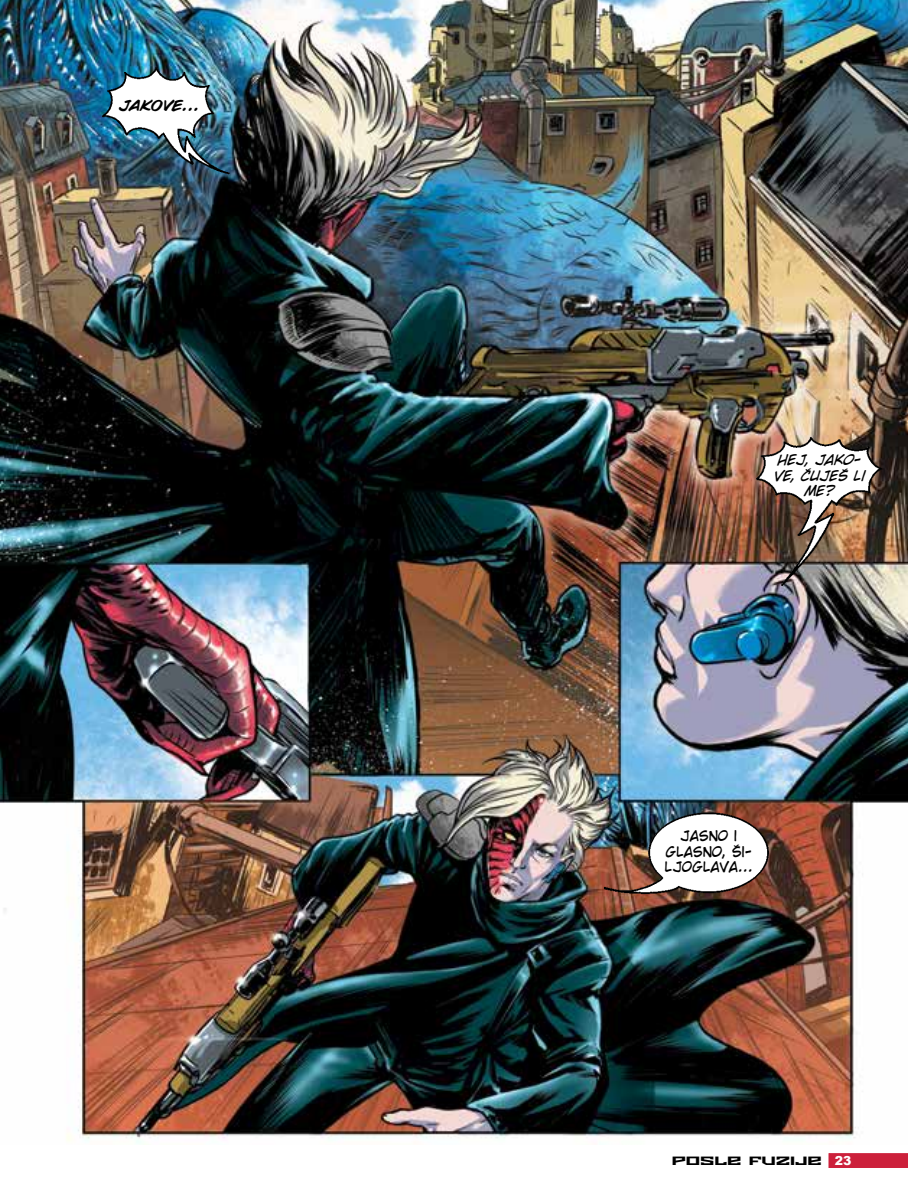
<style>
.page{position:relative;width:908px;height:1191px;background:#fff}
.page>*{position:absolute;margin:0;border:0;box-sizing:border-box;transform-origin:0 0}
.t1{font:14px/15.4px "BDS Marketprint";color:#000;text-align:center}
.t2{font:italic 14px/15.4px "BDS Marketprint";color:#000;text-align:center}
.t3{font:italic 700 14px "BDS Marketprint";color:#000}
.t4{font:12px "Metro";color:#000}
.s1{font-family:"Arial";font-weight:900;font-size:12.4px;color:#fff}
</style>
<div class="page">
<img style="left:0;top:0;width:907px;height:1144px">
<svg style="left:828px;top:1153px;width:79px;height:14px"></svg>
<p class="t3" style="left:119px;top:97px;width:82px">JAKOVE...</p>
<p class="t2" style="left:772px;top:452px;width:98px">HEJ,JAKO-<br>VE,ČUJEŠLI<br>ME?</p>
<p class="t1" style="left:664px;top:828px;width:90px">JASNO I<br>GLASNO, ŠI-<br>LJOGLAVA...</p>
<p class="t4" style="left:671px;top:1152px;width:181px">POSLE FUZIJE <span class="s1">23</span></p>
</div>
